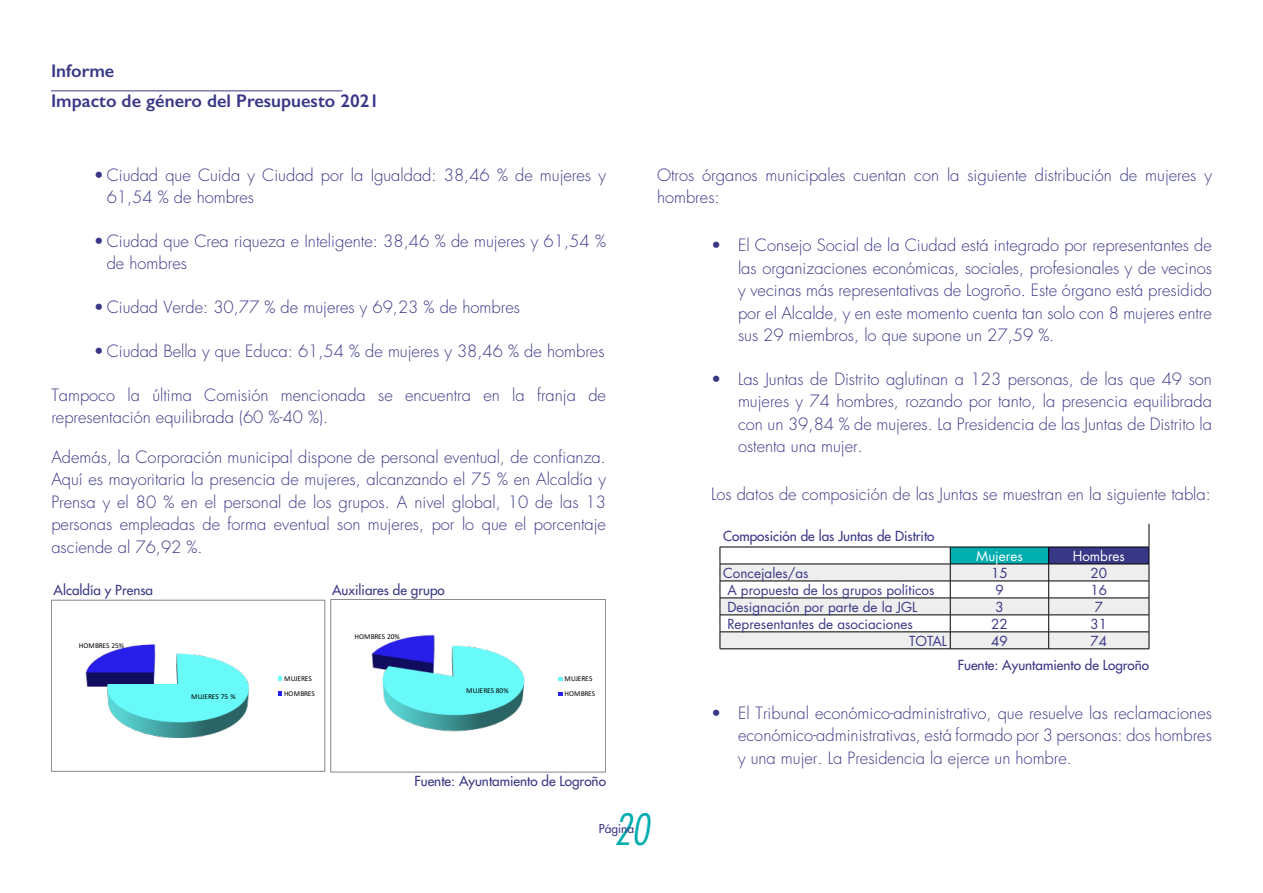
<style>
.page{position:relative;width:1263px;height:893px;background:#fff}
.page>*{position:absolute;margin:0;border:0;box-sizing:border-box;transform-origin:0 0}
.t1{font:italic 300 condensed 42px "Futura";color:#00adaf}
.t2{font:600 18.3px/29.5px "Gill Sans";color:#393887}
.generico{font:300 16.5px/22.5px "Futura";color:#393887}
.pies_de_foto{font:13.5px "Futura";color:#393887}
.t3{font:13.5px "Futura";color:#393887}
.t4{font:13.5px "Futura";color:#fff}
.t5{font:12px "Futura";color:#393887}
.t6{font:7.35px/14.9px "Calibri";letter-spacing:-.005em;color:#000}
</style>
<div class="page">
<hr style="left:51px;top:90px;width:291px;height:1px;background:#393887">
<hr style="left:720px;top:649px;width:230px;height:1px;background:#000">
<hr style="left:950px;top:649px;width:99px;height:1px;background:#000">
<hr style="left:1049px;top:649px;width:100px;height:1px;background:#000">
<svg style="left:720px;top:524px;width:430px;height:125px"></svg>
<img style="left:371px;top:634px;width:154px;height:98px">
<svg style="left:558px;top:677px;width:5px;height:4px"></svg>
<svg style="left:558px;top:692px;width:5px;height:3px"></svg>
<div style="left:330px;top:599px;width:276px;height:173px;border:1px solid #868686"></div>
<img style="left:85px;top:644px;width:164px;height:95px">
<svg style="left:278px;top:676px;width:4px;height:5px"></svg>
<svg style="left:278px;top:691px;width:4px;height:4px"></svg>
<div style="left:51px;top:600px;width:274px;height:172px;border:1px solid #868686"></div>
<p class="t2" style="left:51px;top:56px;width:330px">Informe<br>Impacto de género del Presupuesto 2021</p>
<p class="generico" style="left:107px;top:164px;width:501px;text-indent:-13px">• Ciudad que Cuida y Ciudad por la Igualdad: 38,46 % de mujeres y<br>61,54 % de hombres</p>
<p class="generico" style="left:107px;top:230px;width:501px;text-indent:-13px">• Ciudad que Crea riqueza e Inteligente: 38,46 % de mujeres y 61,54 % de hombres</p>
<p class="generico" style="left:94px;top:296px;width:427px">• Ciudad Verde: 30,77 % de mujeres y 69,23 % de hombres</p>
<p class="generico" style="left:94px;top:340px;width:512px">• Ciudad Bella y que Educa: 61,54 % de mujeres y 38,46 % de hombres</p>
<p class="generico" style="left:51px;top:384px;width:556px">Tampoco la última Comisión mencionada se encuentra en la franja de representación equilibrada (60 %-40 %).</p>
<p class="generico" style="left:51px;top:446px;width:556px;text-align:justify">Además, la Corporación municipal dispone de personal eventual, de confianza.<br>Aquí es mayoritaria la presencia de mujeres, alcanzando el 75 % en Alcaldía y Prensa y el 80 % en el personal de los grupos. A nivel global, 10 de las 13 personas empleadas de forma eventual son mujeres, por lo que el porcentaje asciende al 76,92 %.</p>
<p class="pies_de_foto" style="left:54px;top:581px;width:101px">Alcaldía y Prensa</p>
<p class="pies_de_foto" style="left:332px;top:581px;width:114px">Auxiliares de grupo</p>
<p class="t6" style="left:79px;top:638px;width:47px">HOMBRES 25%</p>
<p class="t6" style="left:355px;top:629px;width:47px">HOMBRES 20%</p>
<p class="t6" style="left:284px;top:671px;width:32px">MUJERES<br>HOMBRES</p>
<p class="t6" style="left:564px;top:671px;width:29px">MUJERES</p>
<p class="t6" style="left:466px;top:682px;width:44px">MUJERES 80%</p>
<p class="t6" style="left:191px;top:688px;width:46px">MUJERES 75 %</p>
<p class="t6" style="left:564px;top:686px;width:32px">HOMBRES</p>
<p class="pies_de_foto" style="left:414px;top:772px;width:193px">Fuente: Ayuntamiento de Logroño</p>
<p class="generico" style="left:657px;top:164px;width:556px">Otros órganos municipales cuentan con la siguiente distribución de mujeres y hombres:</p>
<p class="generico" style="left:738px;top:234px;width:475px;text-align:justify;text-indent:-27px">• El Consejo Social de la Ciudad está integrado por representantes de las organizaciones económicas, sociales, profesionales y de vecinos y vecinas más representativas de Logroño. Este órgano está presidido por el Alcalde, y en este momento cuenta tan solo con 8 mujeres entre sus 29 miembros, lo que supone un 27,59 %.</p>
<p class="generico" style="left:738px;top:368px;width:475px;text-align:justify;text-indent:-27px">• Las Juntas de Distrito aglutinan a 123 personas, de las que 49 son mujeres y 74 hombres, rozando por tanto, la presencia equilibrada con un 39,84 % de mujeres. La Presidencia de las Juntas de Distrito la ostenta una mujer.</p>
<p class="generico" style="left:711px;top:483px;width:501px">Los datos de composición de las Juntas se muestran en la siguiente tabla:</p>
<p class="pies_de_foto" style="left:723px;top:527px;width:213px">Composición de las Juntas de Distrito</p>
<p class="t4" style="left:976px;top:546px;width:48px">Mujeres</p>
<p class="t4" style="left:1073px;top:546px;width:54px">Hombres</p>
<p class="t3" style="left:723px;top:563px;width:87px">Concejales/as</p>
<p class="t3" style="left:991px;top:563px;width:18px">15</p>
<p class="t3" style="left:1090px;top:563px;width:18px">20</p>
<p class="t3" style="left:727px;top:580px;width:209px">A propuesta de los grupos políticos</p>
<p class="t3" style="left:995px;top:580px;width:10px">9</p>
<p class="t3" style="left:1090px;top:580px;width:18px">16</p>
<p class="t3" style="left:727px;top:597px;width:191px">Designación por parte de la JGL</p>
<p class="t3" style="left:995px;top:597px;width:10px">3</p>
<p class="t3" style="left:1095px;top:597px;width:10px">7</p>
<p class="t3" style="left:727px;top:614px;width:187px">Representantes de asociaciones</p>
<p class="t3" style="left:991px;top:614px;width:18px">22</p>
<p class="t3" style="left:1090px;top:614px;width:18px">31</p>
<p class="t3" style="left:909px;top:631px;width:39px">TOTAL</p>
<p class="t3" style="left:991px;top:631px;width:18px">49</p>
<p class="t3" style="left:1090px;top:631px;width:18px">74</p>
<p class="pies_de_foto" style="left:958px;top:657px;width:193px">Fuente: Ayuntamiento de Logroño</p>
<p class="generico" style="left:738px;top:701px;width:475px;text-align:justify;text-indent:-27px">• El Tribunal económico-administrativo, que resuelve las reclamaciones económico-administrativas, está formado por 3 personas: dos hombres y una mujer. La Presidencia la ejerce un hombre.</p>
<h1 class="t1" style="left:614px;top:803px;width:36px">20</h1>
<p class="t5" style="left:599px;top:821px;width:37px">Página</p>
</div>
